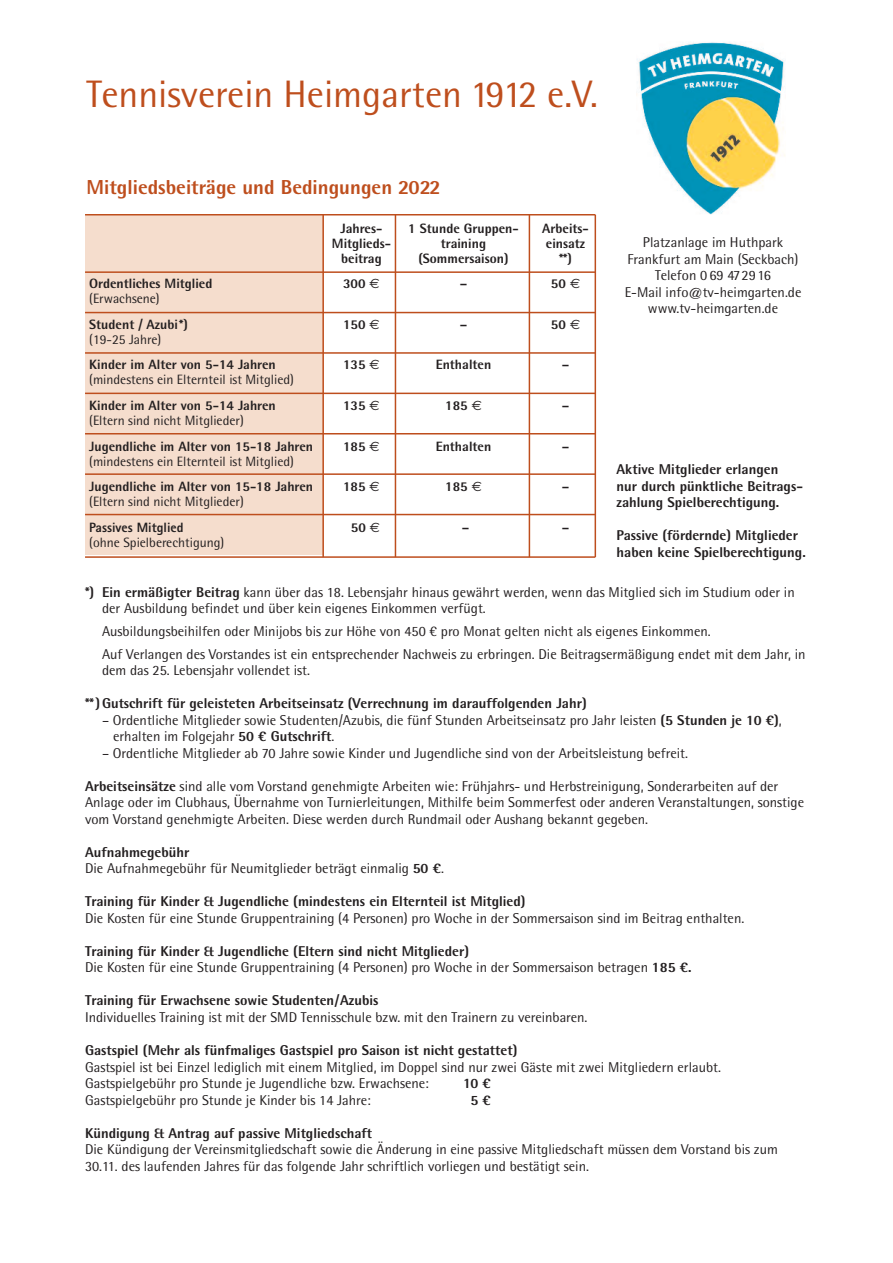
<style>
.page{position:relative;width:893px;height:1263px;background:#fff}
.page>*{position:absolute;margin:0;border:0;box-sizing:border-box;transform-origin:0 0}
.t1{font:38.25px "Rotis Semi Sans Std";color:#be4e1d}
.t2{font:800 20.25px "Rotis Semi Sans Std";color:#be4e1d}
.t3{font:14.25px/16.5px "Rotis Semi Sans Std";color:#231f20}
.t4{font:800 14.25px/16.5px "Rotis Semi Sans Std";color:#231f20}
.t5{font:800 13.5px/15px "Rotis Semi Sans Std";color:#231f20;text-align:center}
.t6{font:13.5px/25.7px "Rotis Semi Sans Std";color:#231f20}
.t7{font:800 13.5px "Rotis Sans Serif Std";color:#231f20}
.s1{font-weight:400}
.s2{font-family:"Rotis Sans Serif Std"}
.s3{font-family:"Rotis Sans Serif Std";font-weight:800}
.s4{font-weight:800}
.s5{font-family:"Euro Sans";font-weight:400}
</style>
<div class="page">
<div style="left:85px;top:215px;width:238px;height:340px;background:#f5ddcd"></div>
<hr style="left:85px;top:214px;width:510px;height:1px;background:#be4e1d">
<hr style="left:85px;top:556px;width:510px;height:2px;background:#be4e1d">
<hr style="left:395px;top:215px;width:1px;height:342px;background:#be4e1d">
<hr style="left:322px;top:215px;width:2px;height:342px;background:#be4e1d">
<hr style="left:529px;top:215px;width:1px;height:342px;background:#be4e1d">
<hr style="left:595px;top:215px;width:1px;height:342px;background:#be4e1d">
<hr style="left:85px;top:271px;width:510px;height:2px;background:#be4e1d">
<hr style="left:85px;top:312px;width:510px;height:1px;background:#be4e1d">
<hr style="left:85px;top:352px;width:510px;height:2px;background:#be4e1d">
<hr style="left:85px;top:393px;width:510px;height:1px;background:#be4e1d">
<hr style="left:85px;top:433px;width:510px;height:1px;background:#be4e1d">
<hr style="left:85px;top:473px;width:510px;height:2px;background:#be4e1d">
<hr style="left:85px;top:514px;width:510px;height:1px;background:#be4e1d">
<img style="left:637px;top:42px;width:148px;height:173px">
<h1 class="t1" style="left:87px;top:80px;width:513px">Tennisverein Heimgarten 1912 e.V.</h1>
<h2 class="t2" style="left:87px;top:180px;width:356px">Mitgliedsbeiträge und Bedingungen 2022</h2>
<p class="t5" style="left:89px;top:277px;width:125px">Ordentliches Mitglied</p>
<p class="t6" style="left:89px;top:287px;width:72px">(Erwachsene)</p>
<p class="t5" style="left:89px;top:318px;width:100px">Student / Azubi*)</p>
<p class="t6" style="left:89px;top:328px;width:73px">(19-25 Jahre)</p>
<p class="t5" style="left:89px;top:359px;width:188px">Kinder im Alter von 5-14 Jahren</p>
<p class="t6" style="left:89px;top:368px;width:206px">(mindestens ein Elternteil ist Mitglied)</p>
<p class="t5" style="left:89px;top:399px;width:188px">Kinder im Alter von 5-14 Jahren</p>
<p class="t5" style="left:89px;top:409px;width:225px;line-height:25.7px;text-align:left"><span class="s1">(Eltern sind nicht Mitglieder)<br></span><span class="s2">J</span>ugendliche im Alter von 15-18 Jahren</p>
<p class="t6" style="left:89px;top:450px;width:225px">(mindestens ein Elternteil ist Mitglied)<br><span class="s3">J</span><span class="s4">ugendliche im Alter von 15-18 Jahren</span></p>
<p class="t6" style="left:89px;top:490px;width:156px">(Eltern sind nicht Mitglieder)</p>
<p class="t7" style="left:89px;top:523px;width:96px">Passives Mitglied</p>
<p class="t6" style="left:89px;top:531px;width:137px">(ohne Spielberechtigung)</p>
<p class="t5" style="left:332px;top:222px;width:61px">Jahres-<br>Mitglieds&shy;beitrag</p>
<p class="t5" style="left:343px;top:277px;width:38px">300 <span class="s5">E</span></p>
<p class="t5" style="left:343px;top:318px;width:38px">150 <span class="s5">E</span></p>
<p class="t5" style="left:343px;top:359px;width:38px">135 <span class="s5">E</span></p>
<p class="t5" style="left:343px;top:399px;width:38px">135 <span class="s5">E</span></p>
<p class="t5" style="left:343px;top:440px;width:38px">185 <span class="s5">E</span></p>
<p class="t5" style="left:343px;top:481px;width:38px">185 <span class="s5">E</span></p>
<p class="t5" style="left:351px;top:521px;width:31px">50 <span class="s5">5</span></p>
<p class="t5" style="left:408px;top:222px;width:112px">1 Stunde Gruppen&shy;training (Sommersaison)</p>
<p class="t5" style="left:460px;top:277px;width:9px">–</p>
<p class="t5" style="left:460px;top:318px;width:9px">–</p>
<p class="t5" style="left:436px;top:359px;width:57px">Enthalten</p>
<p class="t5" style="left:445px;top:399px;width:38px">185 <span class="s5">E</span></p>
<p class="t5" style="left:436px;top:440px;width:57px">Enthalten</p>
<p class="t5" style="left:445px;top:481px;width:38px">185 <span class="s5">E</span></p>
<p class="t5" style="left:462px;top:521px;width:9px">–</p>
<p class="t5" style="left:542px;top:222px;width:48px">Arbeits&shy;einsatz **)</p>
<p class="t5" style="left:551px;top:277px;width:31px">50 <span class="s5">E</span></p>
<p class="t5" style="left:551px;top:318px;width:31px">50 <span class="s5">E</span></p>
<p class="t5" style="left:562px;top:359px;width:9px">–</p>
<p class="t5" style="left:562px;top:399px;width:9px">–</p>
<p class="t5" style="left:562px;top:440px;width:9px">–</p>
<p class="t5" style="left:562px;top:481px;width:9px">–</p>
<p class="t5" style="left:562px;top:521px;width:9px">–</p>
<p class="t3" style="left:625px;top:235px;width:178px;text-align:center">Platzanlage im Huthpark<br>Frankfurt am Main (Seckbach)<br>Telefon 0 69 472916<br>E-Mail info@tv-heimgarten.de www.tv-heimgarten.de</p>
<p class="t4" style="left:617px;top:463px;width:188px">Aktive Mitglieder erlangen<br>nur durch pünktliche Beitrags&shy;zahlung Spielberechtigung.</p>
<p class="t4" style="left:617px;top:529px;width:191px">Passive (fördernde) Mitglieder haben keine Spielberechtigung.</p>
<p class="t3" style="left:102px;top:585px;width:694px;text-indent:-17px"><span class="s4">*) Ein ermäßigter Beitrag</span> kann über das 18. Lebensjahr hinaus gewährt werden, wenn das Mitglied sich im Studium oder in der Ausbildung befindet und über kein eigenes Einkommen verfügt.</p>
<p class="t3" style="left:102px;top:621px;width:705px;line-height:23px">Ausbildungsbeihilfen oder Minijobs bis zur Höhe von 450 € pro Monat gelten nicht als eigenes Einkommen.<br>Auf Verlangen des Vorstandes ist ein entsprechender Nachweis zu erbringen. Die Beitragsermäßigung endet mit dem Jahr, in</p>
<p class="t3" style="left:102px;top:664px;width:209px">dem das 25. Lebensjahr vollendet ist.</p>
<p class="t4" style="left:85px;top:697px;width:503px">**)Gutschrift für geleisteten Arbeitseinsatz (Verrechnung im darauffolgenden Jahr)</p>
<p class="t3" style="left:113px;top:713px;width:670px;text-indent:-11px">– Ordentliche Mitglieder sowie Studenten/Azubis, die fünf Stunden Arbeitseinsatz pro Jahr leisten <span class="s4">(5 Stunden je 10 €)</span>, erhalten im Folgejahr <span class="s4">50 € Gutschrift</span>.</p>
<p class="t3" style="left:102px;top:746px;width:587px">– Ordentliche Mitglieder ab 70 Jahre sowie Kinder und Jugendliche sind von der Arbeitsleistung befreit.</p>
<p class="t3" style="left:85px;top:779px;width:721px"><span class="s4">Arbeitseinsätze</span> sind alle vom Vorstand genehmigte Arbeiten wie: Frühjahrs- und Herbstreinigung, Sonderarbeiten auf der<br>Anlage oder im Clubhaus, Übernahme von Turnierleitungen, Mithilfe beim Sommerfest oder anderen Veranstaltungen, sonstige vom Vorstand genehmigte Arbeiten. Diese werden durch Rundmail oder Aushang bekannt gegeben.</p>
<p class="t3" style="left:85px;top:845px;width:360px"><span class="s4">Aufnahmegebühr<br></span>Die Aufnahmegebühr für Neumitglieder beträgt einmalig <span class="s4">50 €</span>.</p>
<p class="t4" style="left:85px;top:895px;width:442px">Training für Kinder &amp; Jugendliche (mindestens ein Elternteil ist Mitglied)</p>
<p class="t3" style="left:85px;top:911px;width:661px">Die Kosten für eine Stunde Gruppentraining (4 Personen) pro Woche in der Sommersaison sind im Beitrag enthalten.</p>
<p class="t3" style="left:85px;top:944px;width:608px"><span class="s4">Training für Kinder &amp; Jugendliche (Eltern sind nicht Mitglieder)<br></span>Die Kosten für eine Stunde Gruppentraining (4 Personen) pro Woche in der Sommersaison betragen <span class="s4">185 €.</span></p>
<p class="t4" style="left:85px;top:994px;width:295px">Training für Erwachsene sowie Studenten/Azubis</p>
<p class="t3" style="left:85px;top:1010px;width:504px">Individuelles Training ist mit der SMD Tennisschule bzw. mit den Trainern zu vereinbaren.</p>
<p class="t4" style="left:85px;top:1043px;width:434px">Gastspiel (Mehr als fünfmaliges Gastspiel pro Saison ist nicht gestattet)</p>
<p class="t3" style="left:85px;top:1060px;width:637px">Gastspiel ist bei Einzel lediglich mit einem Mitglied, im Doppel sind nur zwei Gäste mit zwei Mitgliedern erlaubt.<br>Gastspielgebühr pro Stunde je Jugendliche bzw. Erwachsene:</p>
<p class="t4" style="left:463px;top:1076px;width:29px">10 €</p>
<p class="t3" style="left:85px;top:1093px;width:287px">Gastspielgebühr pro Stunde je Kinder bis 14 Jahre:</p>
<p class="t4" style="left:470px;top:1093px;width:22px">5 €</p>
<p class="t4" style="left:85px;top:1126px;width:288px">Kündigung &amp; Antrag auf passive Mitgliedschaft</p>
<p class="t3" style="left:85px;top:1142px;width:694px">Die Kündigung der Vereinsmitgliedschaft sowie die Änderung in eine passive Mitgliedschaft müssen dem Vorstand bis zum<br>30.11. des laufenden Jahres für das folgende Jahr schriftlich vorliegen und bestätigt sein.</p>
</div>
